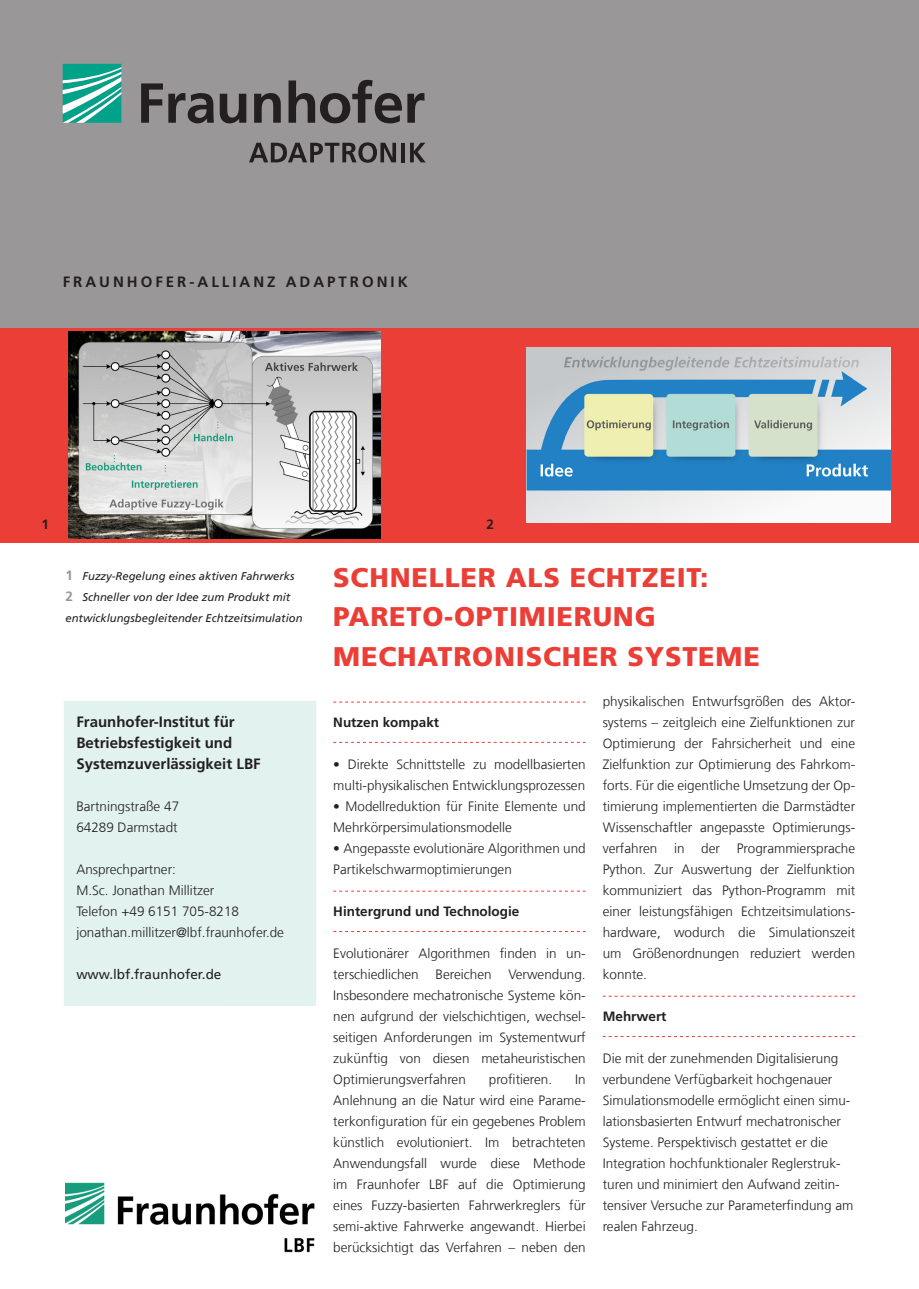
<style>
.page{position:relative;width:919px;height:1289px;background:#fff}
.page>*{position:absolute;margin:0;border:0;box-sizing:border-box;transform-origin:0 0}
._00_Titel{font:900 27px "Frutiger LT Com";letter-spacing:.03em;color:#eb3e37}
._07_Zwischenüberschr{font:700 15px "Frutiger LT Com";color:#231f20}
._10_Institutsname{font:700 15px "Frutiger LT Com";letter-spacing:.2em;color:#231f20}
._06_Fließtext{font:300 13.5px/21px "Frutiger LT Com";color:#231f20}
._11_Zwischenüberschr{font:700 13.5px "Frutiger LT Com";color:#231f20}
._06_Fließtext-2{font:13.5px "Frutiger LT Com";color:#231f20}
._05_Marginalie_Bildu{font:italic 11.25px "Frutiger LT Com";color:#231f20}
.s1{font-weight:700;font-style:normal;font-size:13.5px;color:#939598}
.s2{font-weight:700;font-style:normal;font-size:13.5px;color:#999798}
</style>
<div class="page">
<div style="left:0;top:0;width:918px;height:328px;background:#999798"></div>
<svg style="left:333px;top:701px;width:252px;height:1px"></svg>
<svg style="left:333px;top:742px;width:252px;height:1px"></svg>
<svg style="left:333px;top:890px;width:252px;height:1px"></svg>
<svg style="left:333px;top:931px;width:252px;height:1px"></svg>
<svg style="left:602px;top:995px;width:253px;height:1px"></svg>
<svg style="left:602px;top:1036px;width:253px;height:1px"></svg>
<div style="left:64px;top:701px;width:252px;height:305px;background:#e2f2ef"></div>
<svg style="left:63px;top:64px;width:58px;height:59px"></svg>
<svg style="left:141px;top:80px;width:283px;height:43px"></svg>
<svg style="left:249px;top:142px;width:147px;height:21px"></svg>
<hr style="left:401px;top:143px;width:4px;height:19px;background:#231f20">
<svg style="left:410px;top:143px;width:15px;height:19px"></svg>
<img style="left:65px;top:1182px;width:250px;height:71px">
<div style="left:0;top:328px;width:918px;height:214px;background:#eb3e37"></div>
<img style="left:69px;top:332px;width:312px;height:206px">
<img style="left:527px;top:347px;width:363px;height:175px">
<p class="_10_Institutsname" style="left:63px;top:273px;width:346px">FRAUNHOFER-ALLIANZ ADAPTRONIK</p>
<p class="_11_Zwischenüberschr" style="left:41px;top:516px;width:9px">1</p>
<p class="_11_Zwischenüberschr" style="left:486px;top:516px;width:9px">2</p>
<p class="_05_Marginalie_Bildu" style="left:65px;top:569px;width:230px"><span class="s1">1</span> Fuzzy-Regelung eines aktiven Fahrwerks</p>
<p class="_05_Marginalie_Bildu" style="left:65px;top:590px;width:226px"><span class="s2">2</span> Schneller von der Idee zum Produkt mit</p>
<p class="_05_Marginalie_Bildu" style="left:65px;top:611px;width:238px">entwicklungsbegleitender Echtzeitsimulation</p>
<p class="_07_Zwischenüberschr" style="left:76px;top:713px;width:160px">Fraunhofer-Institut für</p>
<p class="_07_Zwischenüberschr" style="left:76px;top:734px;width:157px">Betriebsfestigkeit und</p>
<p class="_07_Zwischenüberschr" style="left:76px;top:755px;width:186px">Systemzuverlässigkeit LBF</p>
<p class="_06_Fließtext" style="left:76px;top:796px;width:104px">Bartningstraße 47</p>
<p class="_06_Fließtext" style="left:76px;top:817px;width:103px">64289 Darmstadt</p>
<p class="_06_Fließtext" style="left:76px;top:859px;width:101px">Ansprechpartner:</p>
<p class="_06_Fließtext" style="left:76px;top:880px;width:139px">M.Sc. Jonathan Millitzer</p>
<p class="_06_Fließtext" style="left:76px;top:901px;width:164px">Telefon +49 6151 705-8218</p>
<p class="_06_Fließtext" style="left:76px;top:922px;width:209px">jonathan.millitzer@lbf.fraunhofer.de</p>
<p class="_06_Fließtext-2" style="left:76px;top:966px;width:147px">www.lbf.fraunhofer.de</p>
<p class="_00_Titel" style="left:333px;top:562px;width:376px">SCHNELLER ALS ECHTZEIT:</p>
<p class="_00_Titel" style="left:333px;top:601px;width:324px">PARETO-OPTIMIERUNG</p>
<p class="_00_Titel" style="left:333px;top:640px;width:428px">MECHATRONISCHER SYSTEME</p>
<p class="_11_Zwischenüberschr" style="left:333px;top:714px;width:107px">Nutzen kompakt</p>
<p class="_06_Fließtext" style="left:333px;top:754px;width:254px">• Direkte Schnittstelle zu modellbasierten multi-physikalischen Entwicklungsprozessen</p>
<p class="_06_Fließtext" style="left:333px;top:796px;width:254px">• Modellreduktion für Finite Elemente und<br>Mehrkörpersimulationsmodelle</p>
<p class="_06_Fließtext" style="left:333px;top:838px;width:254px">• Angepasste evolutionäre Algorithmen und<br>Partikelschwarmoptimierungen</p>
<p class="_11_Zwischenüberschr" style="left:333px;top:903px;width:188px">Hintergrund und Technologie</p>
<p class="_06_Fließtext" style="left:333px;top:943px;width:254px;text-align:justify">Evolutionärer Algorithmen finden in un&shy;terschiedlichen Bereichen Verwendung.<br>Insbesondere mechatronische Systeme kön&shy;nen aufgrund der vielschichtigen, wechsel&shy;seitigen Anforderungen im Systementwurf zukünftig von diesen metaheuristischen Optimierungsverfahren</p>
<p class="_06_Fließtext" style="left:489px;top:1069px;width:65px">profitieren.</p>
<p class="_06_Fließtext" style="left:333px;top:1069px;width:254px;text-align:justify;text-indent:242px">In Anlehnung an die Natur wird eine Parame&shy;terkonfiguration für ein gegebenes Problem künstlich evolutioniert. Im betrachteten Anwendungsfall wurde diese Methode im Fraunhofer LBF auf die Optimierung eines Fuzzy-basierten Fahrwerkreglers für semi-aktive Fahrwerke angewandt. Hierbei berücksichtigt das Verfahren – neben den</p>
<p class="_06_Fließtext" style="left:602px;top:691px;width:254px;text-align:justify">physikalischen Entwurfsgrößen des Aktor&shy;systems – zeitgleich eine Zielfunktionen zur Optimierung der Fahrsicherheit und eine Zielfunktion zur Optimierung des Fahrkom&shy;forts. Für die eigentliche Umsetzung der Op&shy;timierung implementierten die Darmstädter Wissenschaftler angepasste Optimierungs&shy;verfahren in der Programmiersprache Python. Zur Auswertung der Zielfunktion kommuniziert das Python-Programm mit einer leistungsfähigen Echtzeitsimulations&shy;hardware, wodurch die Simulationszeit um Größenordnungen reduziert werden konnte.</p>
<p class="_11_Zwischenüberschr" style="left:602px;top:1008px;width:65px">Mehrwert</p>
<p class="_06_Fließtext" style="left:602px;top:1048px;width:252px">Die mit der zunehmenden Digitalisierung verbundene Verfügbarkeit hochgenauer Simulationsmodelle ermöglicht einen simu&shy;lationsbasierten Entwurf mechatronischer Systeme. Perspektivisch gestattet er die Integration hochfunktionaler Reglerstruk&shy;turen und minimiert den Aufwand zeitin&shy;tensiver Versuche zur Parameterfindung am realen Fahrzeug.</p>
</div>
